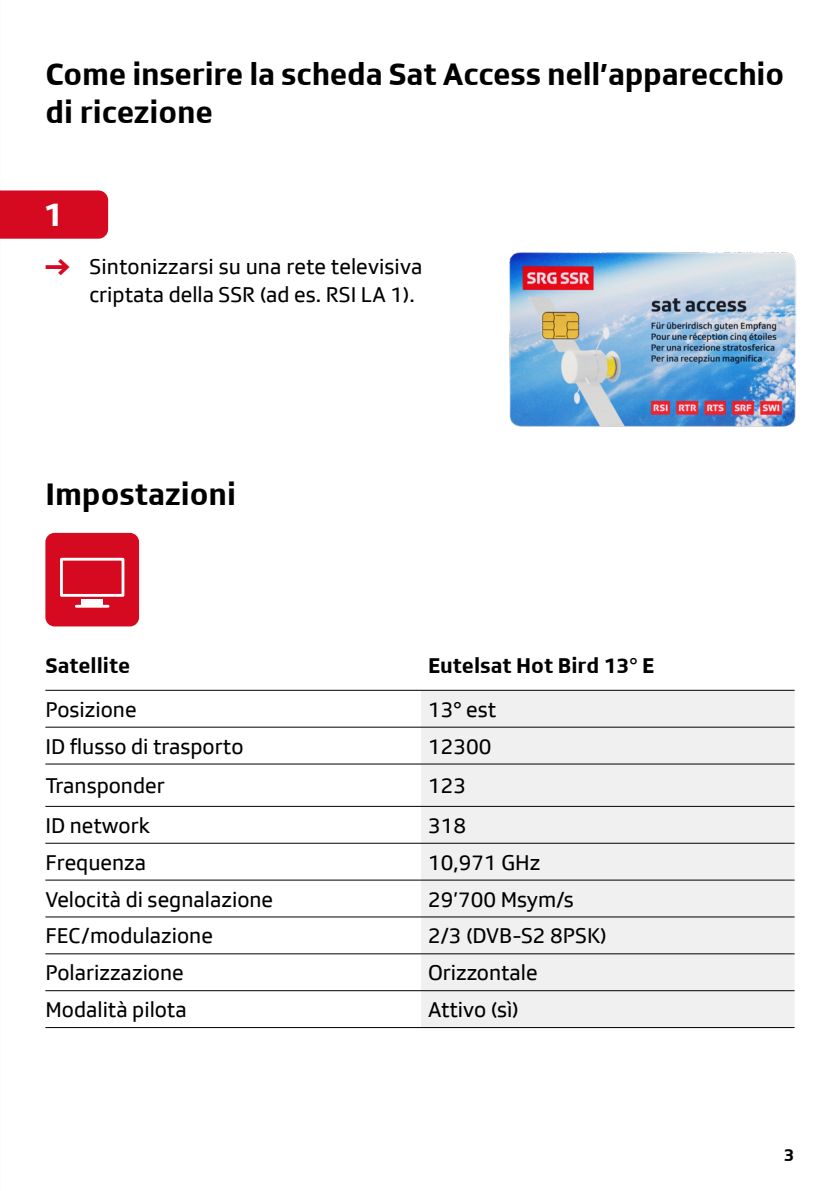
<style>
.page{position:relative;width:840px;height:1191px;background:#fff}
.page>*{position:absolute;margin:0;border:0;box-sizing:border-box;transform-origin:0 0}
.t1{font:700 34px "SRGSSR Type";color:#fff}
.titel_16pt{font:700 32px/38.4px "SRGSSR Type";letter-spacing:-.01em;color:#000}
.body_tabelle_11pt{font:22px/28px "SRGSSR Type";color:#000}
.titel_11pt_red{font:700 22px "SRGSSR Type";color:#000}
.t2{font:700 18px "SRGSSR Type";color:#000}
.s1{font-family:"GT Walsheim";font-weight:700;font-size:34px;color:#d50920}
.s2{font-weight:400}
</style>
<div class="page">
<img style="left:509px;top:252px;width:287px;height:175px">
<div style="left:0;top:190px;width:108px;height:49px;background:#d50920"></div>
<div style="left:421px;top:691px;width:373px;height:336px;background:#f0f0f0"></div>
<hr style="left:45px;top:690px;width:375px;height:1px;background:#000">
<hr style="left:420px;top:690px;width:374px;height:1px;background:#000">
<hr style="left:45px;top:727px;width:375px;height:1px;background:#000">
<hr style="left:420px;top:727px;width:374px;height:1px;background:#000">
<hr style="left:45px;top:763px;width:375px;height:1px;background:#000">
<hr style="left:420px;top:763px;width:374px;height:1px;background:#000">
<hr style="left:45px;top:806px;width:375px;height:1px;background:#000">
<hr style="left:420px;top:806px;width:374px;height:1px;background:#000">
<hr style="left:45px;top:843px;width:375px;height:1px;background:#000">
<hr style="left:420px;top:843px;width:374px;height:1px;background:#000">
<hr style="left:45px;top:879px;width:375px;height:1px;background:#000">
<hr style="left:420px;top:879px;width:374px;height:1px;background:#000">
<hr style="left:45px;top:916px;width:375px;height:1px;background:#000">
<hr style="left:420px;top:916px;width:374px;height:1px;background:#000">
<hr style="left:45px;top:953px;width:375px;height:1px;background:#000">
<hr style="left:420px;top:953px;width:374px;height:1px;background:#000">
<hr style="left:45px;top:990px;width:375px;height:1px;background:#000">
<hr style="left:420px;top:990px;width:374px;height:1px;background:#000">
<hr style="left:45px;top:1027px;width:375px;height:1px;background:#000">
<hr style="left:420px;top:1027px;width:374px;height:1px;background:#000">
<div style="left:45px;top:533px;width:94px;height:93px;background:#d50920;border-radius:9px"></div>
<svg style="left:60px;top:557px;width:65px;height:51px"></svg>
<div style="left:81px;top:599px;width:22px;height:6px;background:#fff"></div>
<p class="titel_16pt" style="left:45px;top:54px;width:739px">Come inserire la scheda Sat Access nell’apparecchio di ricezione</p>
<p class="t1" style="left:44px;top:194px;width:21px">1</p>
<p class="body_tabelle_11pt" style="left:89px;top:253px;width:334px;text-indent:-44px"><span class="s1">→</span> Sintonizzarsi su una rete televisiva criptata della SSR (ad es. RSI LA 1).</p>
<p class="titel_16pt" style="left:45px;top:474px;width:192px">Impostazioni</p>
<p class="titel_11pt_red" style="left:45px;top:652px;width:86px">Satellite</p>
<p class="titel_11pt_red" style="left:428px;top:652px;width:228px">Eutelsat Hot Bird 13<span class="s2">°</span> E</p>
<p class="body_tabelle_11pt" style="left:45px;top:695px;width:93px">Posizione</p>
<p class="body_tabelle_11pt" style="left:428px;top:695px;width:70px">13° est</p>
<p class="body_tabelle_11pt" style="left:45px;top:732px;width:199px">ID flusso di trasporto</p>
<p class="body_tabelle_11pt" style="left:428px;top:732px;width:65px">12300</p>
<p class="body_tabelle_11pt" style="left:45px;top:771px;width:121px">Transponder</p>
<p class="body_tabelle_11pt" style="left:428px;top:771px;width:40px">123</p>
<p class="body_tabelle_11pt" style="left:45px;top:811px;width:106px">ID network</p>
<p class="body_tabelle_11pt" style="left:428px;top:811px;width:40px">318</p>
<p class="body_tabelle_11pt" style="left:45px;top:848px;width:102px">Frequenza</p>
<p class="body_tabelle_11pt" style="left:428px;top:848px;width:114px">10,971 GHz</p>
<p class="body_tabelle_11pt" style="left:45px;top:885px;width:229px">Velocità di segnalazione</p>
<p class="body_tabelle_11pt" style="left:428px;top:885px;width:147px">29ʼ700 Msym/s</p>
<p class="body_tabelle_11pt" style="left:45px;top:922px;width:169px">FEC/modulazione</p>
<p class="body_tabelle_11pt" style="left:428px;top:922px;width:180px">2/3 (DVB-S2 8PSK)</p>
<p class="body_tabelle_11pt" style="left:45px;top:958px;width:140px">Polarizzazione</p>
<p class="body_tabelle_11pt" style="left:428px;top:958px;width:111px">Orizzontale</p>
<p class="body_tabelle_11pt" style="left:45px;top:995px;width:143px">Modalità pilota</p>
<p class="body_tabelle_11pt" style="left:428px;top:995px;width:92px">Attivo (sì)</p>
<p class="t2" style="left:783px;top:1144px;width:12px">3</p>
</div>
